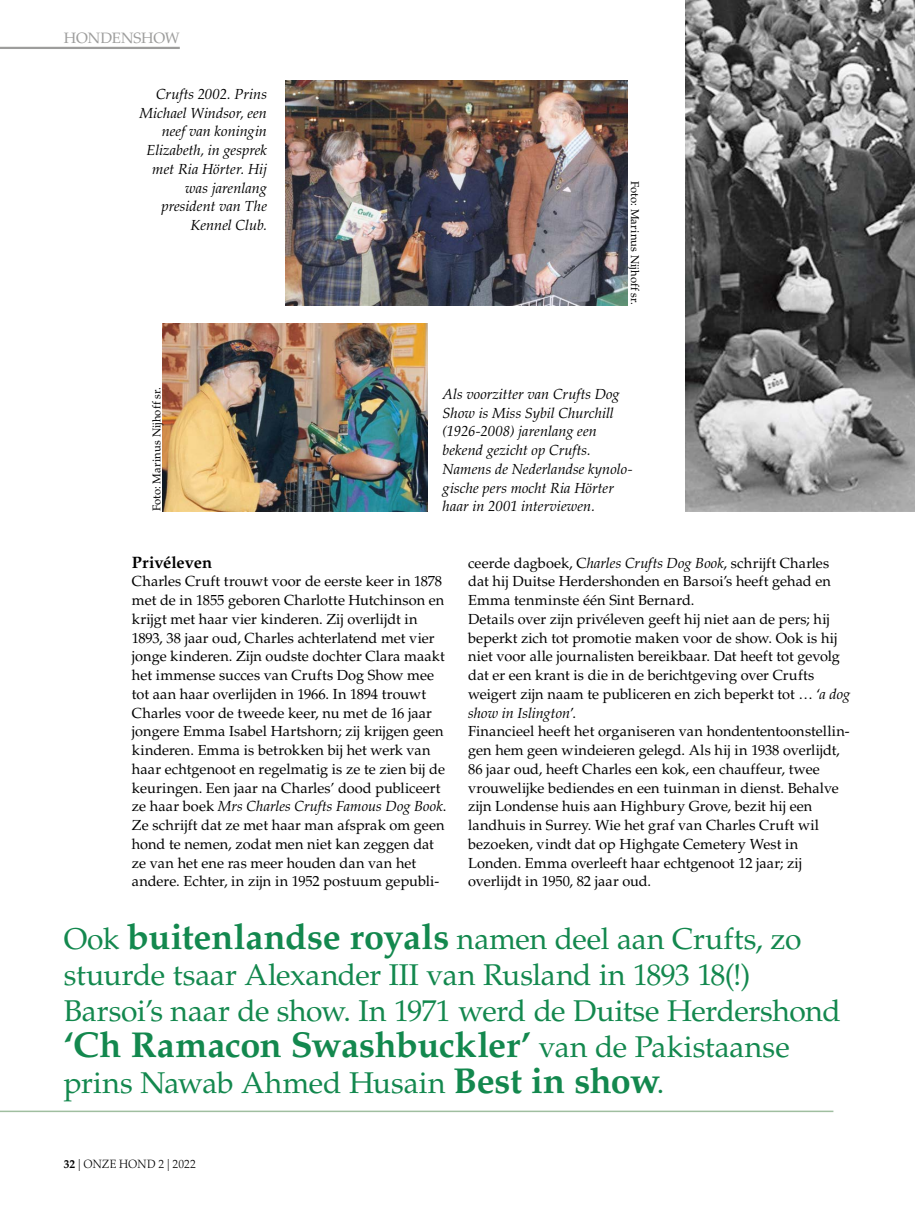
<style>
.page{position:relative;width:915px;height:1212px;background:#fff}
.page>*{position:absolute;margin:0;border:0;box-sizing:border-box;transform-origin:0 0}
.t1{font:700 36px "Palatino LT Std";letter-spacing:-.015em;color:#13884e}
.t2{font:30px/36px "Palatino LT Std";letter-spacing:-.01em;color:#13884e}
.t3{font:700 16.5px "Palatino LT Std";letter-spacing:-.005em;color:#000}
.t4{font:15px "Palatino LT Std";letter-spacing:-.01em;color:#9d9d9c}
.t5{font:14.55px/18.8px "Palatino LT Std";color:#000}
.t6{font:italic 14.55px/18.8px "Palatino LT Std";color:#000}
.t7{font:300 12px "Palatino LT Std";letter-spacing:.015em;color:#000;scale:.95 1}
.t8{font:11.25px "Palatino LT Std";letter-spacing:.005em;color:#000}
.s1{font-style:italic}
.s2{font-weight:700;font-size:36px}
.s3{font-weight:400;font-size:30px}
.s4{font-weight:700}
</style>
<div class="page">
<hr style="left:0;top:1110px;width:833px;height:2px;background:#a0bea0">
<img style="left:685px;top:0;width:229px;height:511px">
<img style="left:285px;top:80px;width:342px;height:225px">
<img style="left:163px;top:324px;width:264px;height:187px">
<hr style="left:0;top:47px;width:180px;height:2px;background:#9d9d9c">
<p class="t4" style="left:64px;top:29px;width:118px">HONDENSHOW</p>
<p class="t6" style="left:139px;top:85px;width:129px;text-align:right">Crufts 2002. Prins<br>Michael Windsor, een neef van koningin<br>Elizabeth, in gesprek met Ria Hörter. Hij was jarenlang president van The<br>Kennel Club.</p>
<p class="t8" style="left:150px;top:511px;width:126px;rotate:-90deg">Foto: Marinus Nijhoff sr.</p>
<p class="t8" style="left:641px;top:181px;width:126px;rotate:90deg">Foto: Marinus Nijhoff sr.</p>
<p class="t6" style="left:442px;top:385px;width:191px">Als voorzitter van Crufts Dog<br>Show is Miss Sybil Churchill (1926-2008) jarenlang een bekend gezicht op Crufts.<br>Namens de Nederlandse kynolo&shy;gische pers mocht Ria Hörter haar in 2001 interviewen.</p>
<p class="t3" style="left:132px;top:552px;width:82px">Privéleven</p>
<p class="t5" style="left:132px;top:572px;width:316px">Charles Cruft trouwt voor de eerste keer in 1878 met de in 1855 geboren Charlotte Hutchinson en krijgt met haar vier kinderen. Zij overlijdt in 1893, 38 jaar oud, Charles achterlatend met vier jonge kinderen. Zijn oudste dochter Clara maakt het immense succes van Crufts Dog Show mee tot aan haar overlijden in 1966. In 1894 trouwt Charles voor de tweede keer, nu met de 16 jaar jongere Emma Isabel Hartshorn; zij krijgen geen kinderen. Emma is betrokken bij het werk van haar echtgenoot en regelmatig is ze te zien bij de keuringen. Een jaar na Charles’ dood publiceert ze haar boek <span class="s1">Mrs Charles Crufts Famous Dog Book</span>.<br>Ze schrijft dat ze met haar man afsprak om geen hond te nemen, zodat men niet kan zeggen dat ze van het ene ras meer houden dan van het andere. Echter, in zijn in 1952 postuum gepubli-</p>
<p class="t5" style="left:468px;top:553px;width:383px">ceerde dagboek, C<span class="s1">harles Crufts Dog Book</span>, schrijft Charles dat hij Duitse Herdershonden en Barsoi’s heeft gehad en Emma tenminste één Sint Bernard.<br>Details over zijn privéleven geeft hij niet aan de pers; hij beperkt zich tot promotie maken voor de show. Ook is hij niet voor alle journalisten bereikbaar. Dat heeft tot gevolg dat er een krant is die in de berichtgeving over Crufts weigert zijn naam te publiceren en zich beperkt tot … ‘<span class="s1">a dog show in Islington</span>’.<br>Financieel heeft het organiseren van hondententoonstellin&shy;gen hem geen windeieren gelegd. Als hij in 1938 overlijdt, 86 jaar oud, heeft Charles een kok, een chauffeur, twee vrouwelijke bediendes en een tuinman in dienst. Behalve zijn Londense huis aan Highbury Grove, bezit hij een landhuis in Surrey. Wie het graf van Charles Cruft wil bezoeken, vindt dat op Highgate Cemetery West in Londen. Emma overleeft haar echtgenoot 12 jaar; zij overlijdt in 1950, 82 jaar oud.</p>
<h2 class="t2" style="left:64px;top:921px;width:778px">Ook <span class="s2">buitenlandse royals</span> namen deel aan Crufts, zo stuurde tsaar Alexander III van Rusland in 1893 18(!)<br>Barsoi’s naar de show. In 1971 werd de Duitse Herdershond</h2>
<h1 class="t1" style="left:64px;top:1023px;width:727px">‘Ch Ramacon Swashbuckler’ <span class="s3">van de Pakistaanse</span></h1>
<h2 class="t2" style="left:64px;top:1065px;width:601px">prins Nawab Ahmed Husain <span class="s2">Best in show</span>.</h2>
<p class="t7" style="left:64px;top:1157px;width:140px"><span class="s4">32</span> | ONZE HOND 2 | 2022</p>
</div>
